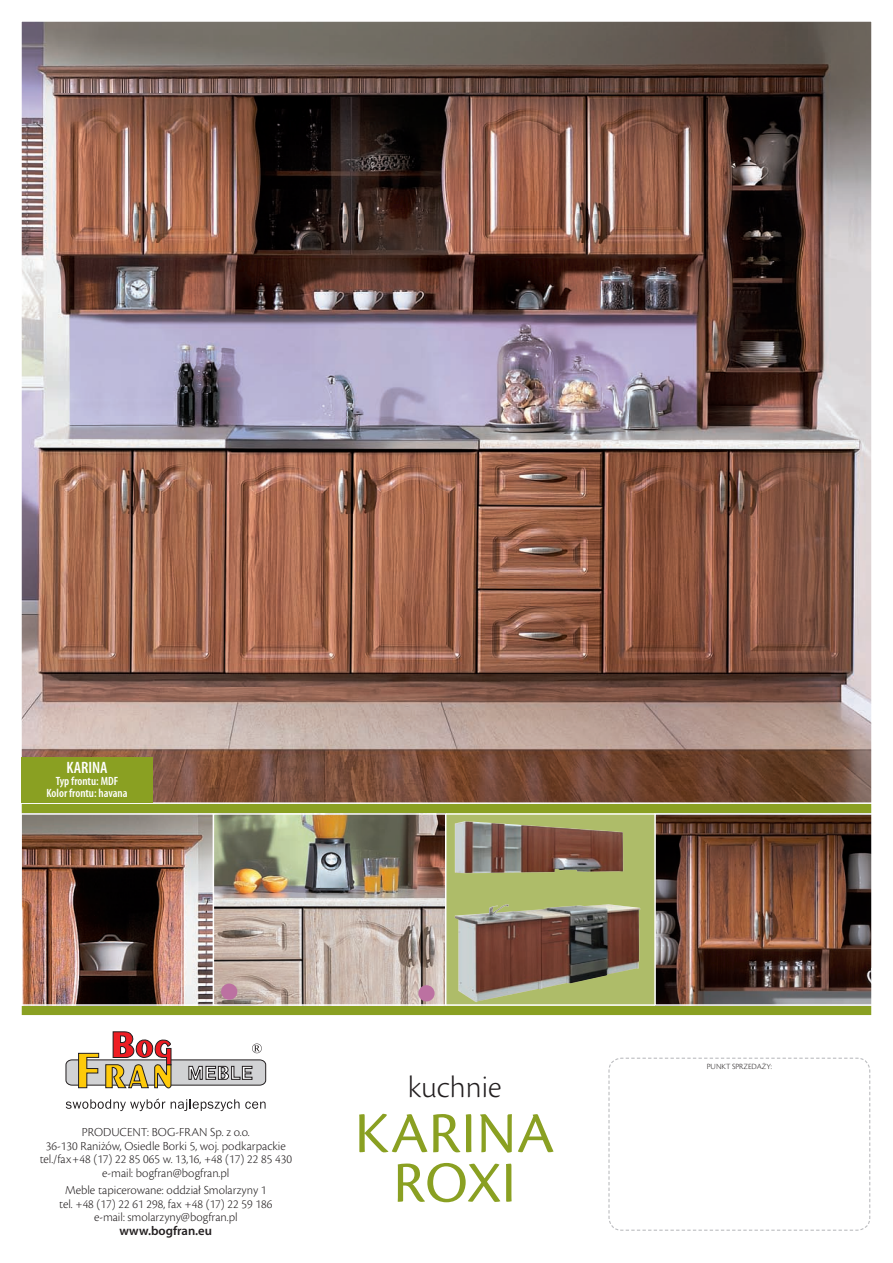
<style>
.page{position:relative;width:893px;height:1263px;background:#fff}
.page>*{position:absolute;margin:0;border:0;box-sizing:border-box;transform-origin:0 0}
.t1{font:60px/49.5px "Cronos Pro";letter-spacing:.01em;color:#8aa022;text-align:center}
.t2{font:300 31.8px "Cronos Pro";color:#231f20}
.t3{font:600 condensed 16.5px "Myriad Pro";color:#fff}
.t4{font:300 12.75px/13.5px "Cronos Pro";color:#231f20;text-align:center}
.t5{font:600 12.75px "Myriad Pro";color:#231f20}
.t6{font:600 condensed 12px/12px "Myriad Pro";color:#fff;text-align:center}
.t7{font:300 8.25px "Cronos Pro";color:#231f20}
</style>
<div class="page">
<img style="left:21px;top:21px;width:851px;height:1091px">
<svg style="left:608px;top:1057px;width:263px;height:174px"></svg>
<svg style="left:66px;top:1032px;width:200px;height:56px"></svg>
<svg style="left:66px;top:1098px;width:99px;height:13px"></svg>
<svg style="left:171px;top:1099px;width:95px;height:12px"></svg>
<div style="left:221px;top:983px;width:16px;height:17px;background:#bc71a1;border-radius:50%"></div>
<div style="left:418px;top:985px;width:17px;height:16px;background:#bc71a1;border-radius:50%"></div>
<div style="left:22px;top:757px;width:131px;height:46px;background:#8aa022"></div>
<p class="t3" style="left:66px;top:758px;width:43px">KARINA</p>
<p class="t6" style="left:47px;top:775px;width:82px">Typ frontu: MDF<br>Kolor frontu: havana</p>
<p class="t4" style="left:40px;top:1125px;width:254px">PRODUCENT: BOG-FRAN Sp. z o.o.<br>36-130 Raniżów, Osiedle Borki 5, woj. podkarpackie tel./fax +48 (17) 22 85 065 w. 13,16, +48 (17) 22 85 430 e-mail: bogfran@bogfran.pl</p>
<p class="t4" style="left:59px;top:1184px;width:215px">Meble tapicerowane: oddział Smolarzyny 1 tel. +48 (17) 22 61 298, fax +48 (17) 22 59 186 e-mail: smolarzyny@bogfran.pl</p>
<p class="t5" style="left:120px;top:1222px;width:94px">www.bogfran.eu</p>
<h2 class="t2" style="left:408px;top:1068px;width:95px">kuchnie</h2>
<h1 class="t1" style="left:355px;top:1109px;width:201px">KARINA<br>ROXI</h1>
<p class="t7" style="left:707px;top:1062px;width:67px">PUNKT SPRZEDAŻY:</p>
</div>
